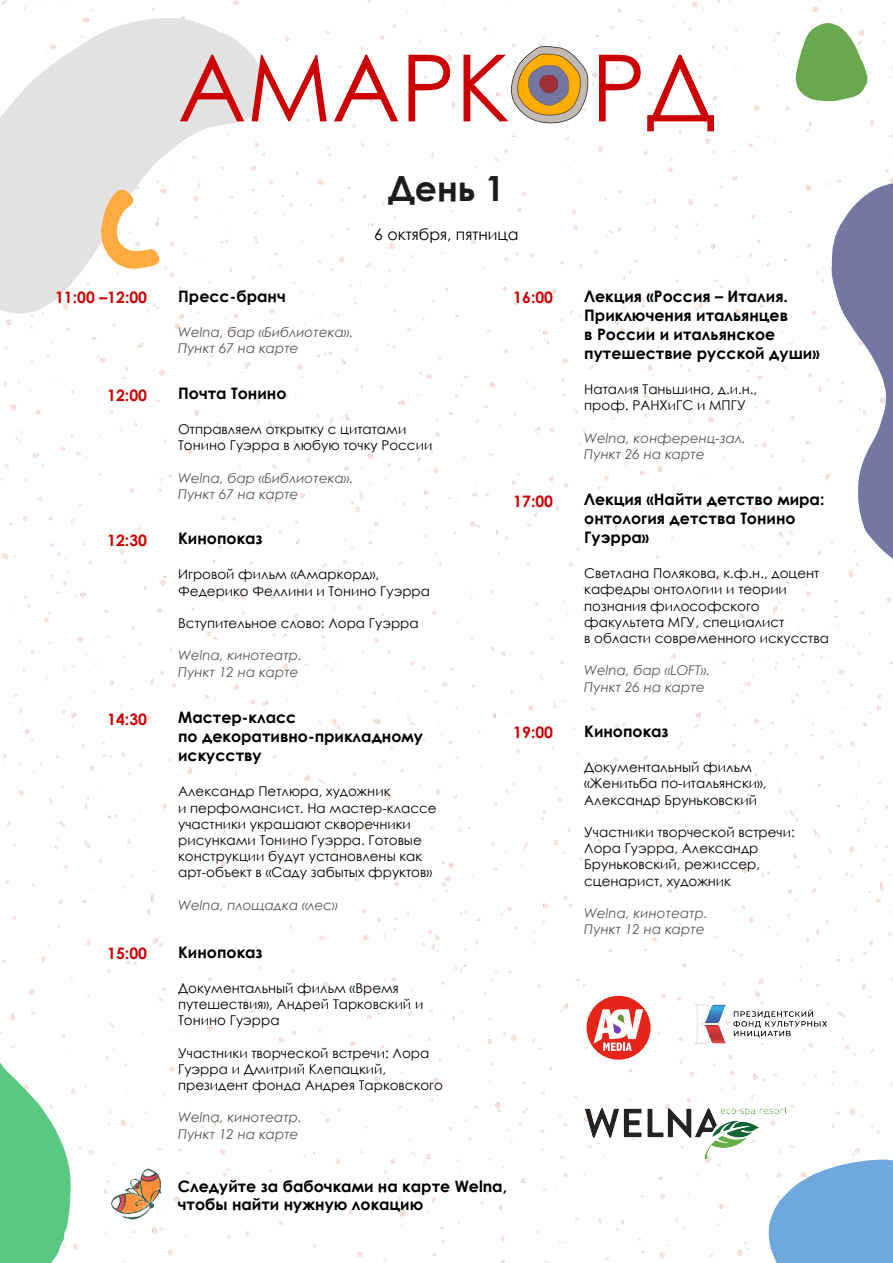
<style>
.page{position:relative;width:893px;height:1263px;background:#fff}
.page>*{position:absolute;margin:0;border:0;box-sizing:border-box;transform-origin:0 0}
.t1{font:92.85px "Century Gothic";color:#c00}
.t2{font:700 34.65px "Century Gothic";color:#1c1c1b}
.t3{font:700 15.75px/18.9px "Century Gothic";color:#000}
.t4{font:700 15.75px "Century Gothic";color:#c00}
.t5{font:15.75px "Century Gothic";color:#000}
.t6{font:13.5px/16.2px "Century Gothic";color:#000}
.t7{font:italic 13.5px/16.2px "Century Gothic";color:#575756}
</style>
<div class="page">
<img style="left:1px;top:0;width:892px;height:1263px">
<svg style="left:0;top:18px;width:263px;height:296px;fill:#e2e2e2"></svg>
<svg style="left:101px;top:190px;width:58px;height:79px"></svg>
<svg style="left:796px;top:23px;width:71px;height:78px"></svg>
<svg style="left:0;top:945px;width:71px;height:318px"></svg>
<svg style="left:831px;top:181px;width:62px;height:394px"></svg>
<svg style="left:768px;top:1159px;width:125px;height:104px"></svg>
<img style="left:507px;top:43px;width:88px;height:83px">
<img style="left:585px;top:1107px;width:201px;height:51px">
<div style="left:587px;top:996px;width:64px;height:64px;background:#e72419;border-radius:50%"></div>
<svg style="left:593px;top:1009px;width:50px;height:42px"></svg>
<img style="left:682px;top:993px;width:156px;height:58px">
<img style="left:107px;top:1166px;width:61px;height:55px">
<h1 class="t1" style="left:178px;top:23px;width:539px">АМАРКОРД</h1>
<h2 class="t2" style="left:388px;top:162px;width:118px">День 1</h2>
<p class="t5" style="left:374px;top:223px;width:146px">6 октября, пятница</p>
<p class="t4" style="left:55px;top:286px;width:93px">11:00 –12:00</p>
<p class="t3" style="left:178px;top:286px;width:109px">Пресс-бранч</p>
<p class="t7" style="left:178px;top:324px;width:177px">Welna, бар «Библиотека».<br>Пункт 67 на карте</p>
<p class="t4" style="left:107px;top:383px;width:41px">12:00</p>
<p class="t3" style="left:178px;top:383px;width:110px">Почта Тонино</p>
<p class="t6" style="left:178px;top:421px;width:256px">Отправляем открытку с цитатами<br>Тонино Гуэрра в любую точку России</p>
<p class="t7" style="left:178px;top:470px;width:177px">Welna, бар «Библиотека».<br>Пункт 67 на карте</p>
<p class="t4" style="left:107px;top:528px;width:41px">12:30</p>
<p class="t3" style="left:178px;top:528px;width:86px">Кинопоказ</p>
<p class="t6" style="left:178px;top:566px;width:253px">Игровой фильм «Амаркорд»,<br>Федерико Феллини и Тонино Гуэрра</p>
<p class="t6" style="left:178px;top:615px;width:242px">Вступительное слово: Лора Гуэрра</p>
<p class="t7" style="left:178px;top:647px;width:125px">Welna, кинотеатр.<br>Пункт 12 на карте</p>
<p class="t4" style="left:107px;top:707px;width:41px">14:30</p>
<p class="t3" style="left:178px;top:707px;width:246px">Мастер-класс<br>по декоративно-прикладному искусству</p>
<p class="t6" style="left:178px;top:783px;width:260px">Александр Петлюра, художник<br>и перфомансист. На мастер-классе участники украшают скворечники рисунками Тонино Гуэрра. Готовые конструкции будут установлены как арт-объект в «Саду забытых фруктов»</p>
<p class="t7" style="left:178px;top:897px;width:161px">Welna, площадка «лес»</p>
<p class="t4" style="left:107px;top:941px;width:41px">15:00</p>
<p class="t3" style="left:178px;top:942px;width:86px">Кинопоказ</p>
<p class="t6" style="left:178px;top:980px;width:247px">Документальный фильм «Время путешествия», Андрей Тарковский и<br>Тонино Гуэрра</p>
<p class="t6" style="left:178px;top:1044px;width:266px">Участники творческой встречи: Лора<br>Гуэрра и Дмитрий Клепацкий, президент фонда Андрея Тарковского</p>
<p class="t7" style="left:178px;top:1109px;width:125px">Welna, кинотеатр.<br>Пункт 12 на карте</p>
<p class="t4" style="left:513px;top:286px;width:41px">16:00</p>
<p class="t3" style="left:584px;top:286px;width:237px">Лекция «Россия – Италия.<br>Приключения итальянцев<br>в России и итальянское путешествие русской души»</p>
<p class="t6" style="left:584px;top:381px;width:175px">Наталия Таньшина, д.и.н., проф. РАНХиГС и МПГУ</p>
<p class="t7" style="left:584px;top:429px;width:163px">Welna, конференц-зал.<br>Пункт 26 на карте</p>
<p class="t4" style="left:513px;top:489px;width:41px">17:00</p>
<p class="t3" style="left:584px;top:489px;width:242px">Лекция «Найти детство мира: онтология детства Тонино<br>Гуэрра»</p>
<p class="t6" style="left:584px;top:565px;width:246px">Светлана Полякова, к.ф.н., доцент кафедры онтологии и теории познания философского факультета МГУ, специалист<br>в области современного искусства</p>
<p class="t7" style="left:584px;top:662px;width:128px">Welna, бар «LOFT».<br>Пункт 26 на карте</p>
<p class="t4" style="left:513px;top:721px;width:41px">19:00</p>
<p class="t3" style="left:584px;top:721px;width:86px">Кинопоказ</p>
<p class="t6" style="left:584px;top:759px;width:184px">Документальный фильм «Женитьба по-итальянски»,<br>Александр Бруньковский</p>
<p class="t6" style="left:584px;top:824px;width:212px">Участники творческой встречи:<br>Лора Гуэрра, Александр<br>Бруньковский, режиссер, сценарист, художник</p>
<p class="t7" style="left:584px;top:905px;width:125px">Welna, кинотеатр.<br>Пункт 12 на карте</p>
<p class="t3" style="left:178px;top:1176px;width:331px">Следуйте за бабочками на карте Welna, чтобы найти нужную локацию</p>
</div>
